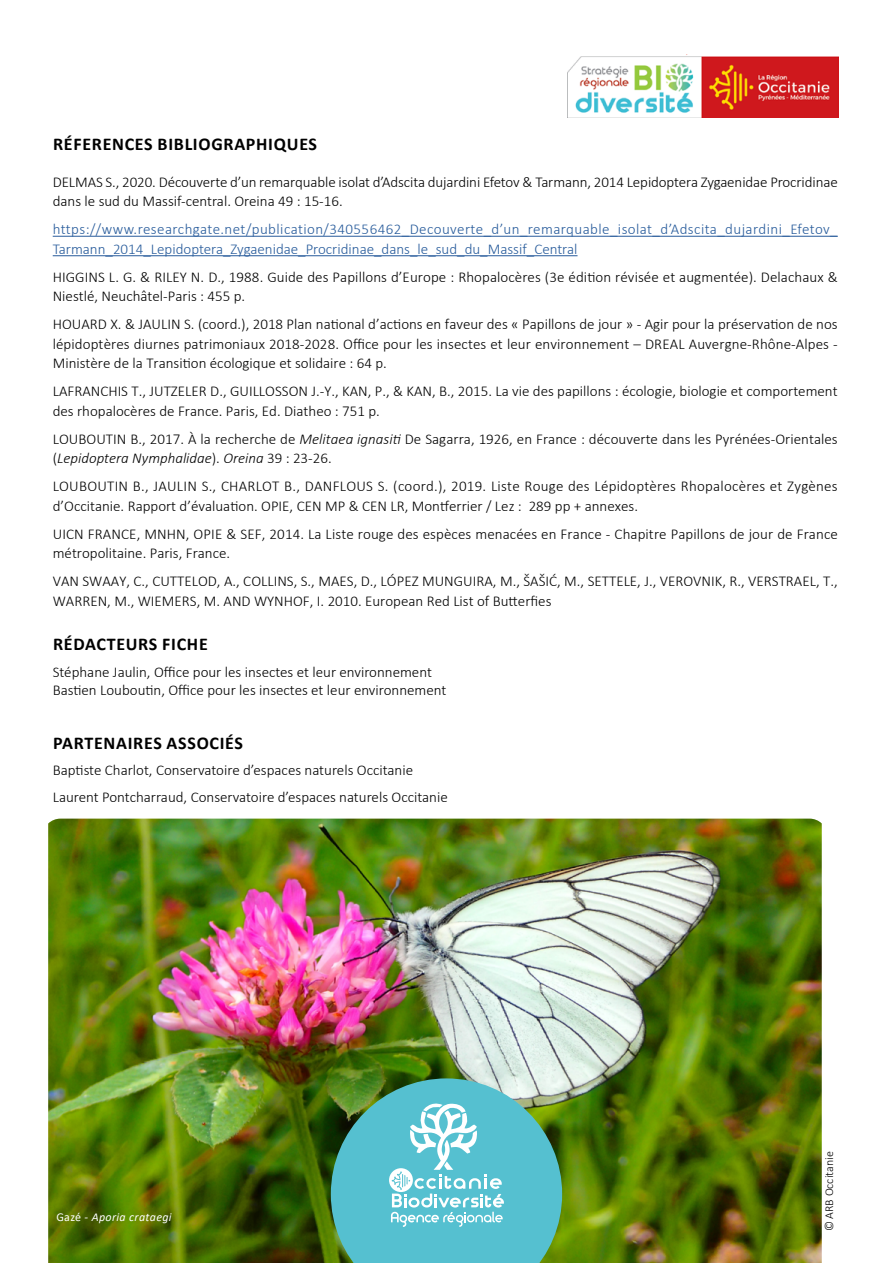
<style>
.page{position:relative;width:893px;height:1263px;background:#fff}
.page>*{position:absolute;margin:0;border:0;box-sizing:border-box;transform-origin:0 0}
.t1{font:700 18px "Calibri";letter-spacing:.04em;color:#000}
.t2{font:300 15px/19.5px "Calibri";color:#000}
.t3{font:300 15px/19.5px "Calibri";letter-spacing:.02em;color:#275b9b}
.t4{font:italic 12px "Calibri";letter-spacing:.03em;color:#fff}
.t5{font:300 12px "Calibri";color:#000}
.s1{font-style:italic}
.s2{font-style:normal}
</style>
<div class="page">
<img style="left:48px;top:819px;width:774px;height:444px">
<svg style="left:331px;top:1078px;width:231px;height:185px;background:#66bcbd"></svg>
<hr style="left:53px;top:236px;width:785px;height:1px;background:#275b9b">
<hr style="left:53px;top:255px;width:524px;height:1px;background:#275b9b">
<img style="left:567px;top:54px;width:272px;height:64px">
<p class="t1" style="left:53px;top:132px;width:266px">RÉFERENCES BIBLIOGRAPHIQUES</p>
<p class="t2" style="left:53px;top:172px;width:787px">DELMAS S., 2020. Découverte d’un remarquable isolat d’Adscita dujardini Efetov &amp; Tarmann, 2014 Lepidoptera Zygaenidae Procridinae dans le sud du Massif-central. Oreina 49 : 15-16.</p>
<p class="t3" style="left:53px;top:219px;width:786px">https://www.researchgate.net/publication/340556462_Decouverte_d’un_remarquable_isolat_d’Adscita_dujardini_Efetov_<br>Tarmann_2014_Lepidoptera_Zygaenidae_Procridinae_dans_le_sud_du_Massif_Central</p>
<p class="t2" style="left:53px;top:267px;width:786px">HIGGINS L. G. &amp; RILEY N. D., 1988. Guide des Papillons d’Europe : Rhopalocères (3e édition révisée et augmentée). Delachaux &amp;<br>Niestlé, Neuchâtel-Paris : 455 p.</p>
<p class="t2" style="left:53px;top:314px;width:787px;text-align:justify">HOUARD X. &amp; JAULIN S. (coord.), 2018 Plan national d’actions en faveur des « Papillons de jour » - Agir pour la préservation de nos lépidoptères diurnes patrimoniaux 2018-2028. Office pour les insectes et leur environnement – DREAL Auvergne-Rhône-Alpes - Ministère de la Transition écologique et solidaire : 64 p.</p>
<p class="t2" style="left:53px;top:381px;width:786px">LAFRANCHIS T., JUTZELER D., GUILLOSSON J.-Y., KAN, P., &amp; KAN, B., 2015. La vie des papillons : écologie, biologie et comportement des rhopalocères de France. Paris, Ed. Diatheo : 751 p.</p>
<p class="t2" style="left:53px;top:429px;width:786px">LOUBOUTIN B., 2017. À la recherche de <span class="s1">Melitaea ignasiti</span> De Sagarra, 1926, en France : découverte dans les Pyrénées-Orientales (<span class="s1">Lepidoptera Nymphalidae</span>). <span class="s1">Oreina</span> 39 : 23-26.</p>
<p class="t2" style="left:53px;top:476px;width:786px">LOUBOUTIN B., JAULIN S., CHARLOT B., DANFLOUS S. (coord.), 2019. Liste Rouge des Lépidoptères Rhopalocères et Zygènes d’Occitanie. Rapport d’évaluation. OPIE, CEN MP &amp; CEN LR, Montferrier / Lez : 289 pp + annexes.</p>
<p class="t2" style="left:53px;top:524px;width:787px">UICN FRANCE, MNHN, OPIE &amp; SEF, 2014. La Liste rouge des espèces menacées en France - Chapitre Papillons de jour de France métropolitaine. Paris, France.</p>
<p class="t2" style="left:53px;top:571px;width:786px">VAN SWAAY, C., CUTTELOD, A., COLLINS, S., MAES, D., LÓPEZ MUNGUIRA, M., ŠAŠIĆ, M., SETTELE, J., VEROVNIK, R., VERSTRAEL, T.,<br>WARREN, M., WIEMERS, M. AND WYNHOF, I. 2010. European Red List of Butterfies</p>
<p class="t1" style="left:53px;top:632px;width:156px">RÉDACTEURS FICHE</p>
<p class="t2" style="left:53px;top:663px;width:395px;line-height:18px">Stéphane Jaulin, Office pour les insectes et leur environnement<br>Bastien Louboutin, Office pour les insectes et leur environnement</p>
<p class="t1" style="left:53px;top:730px;width:192px">PARTENAIRES ASSOCIÉS</p>
<p class="t2" style="left:53px;top:757px;width:396px;line-height:26.5px">Baptiste Charlot, Conservatoire d’espaces naturels Occitanie<br>Laurent Pontcharraud, Conservatoire d’espaces naturels Occitanie</p>
<p class="t4" style="left:56px;top:1209px;width:117px"><span class="s2">Gazé</span> - Aporia crataegi</p>
<p class="t5" style="left:822px;top:1231px;width:81px;rotate:-90deg">© ARB Occitanie</p>
</div>
